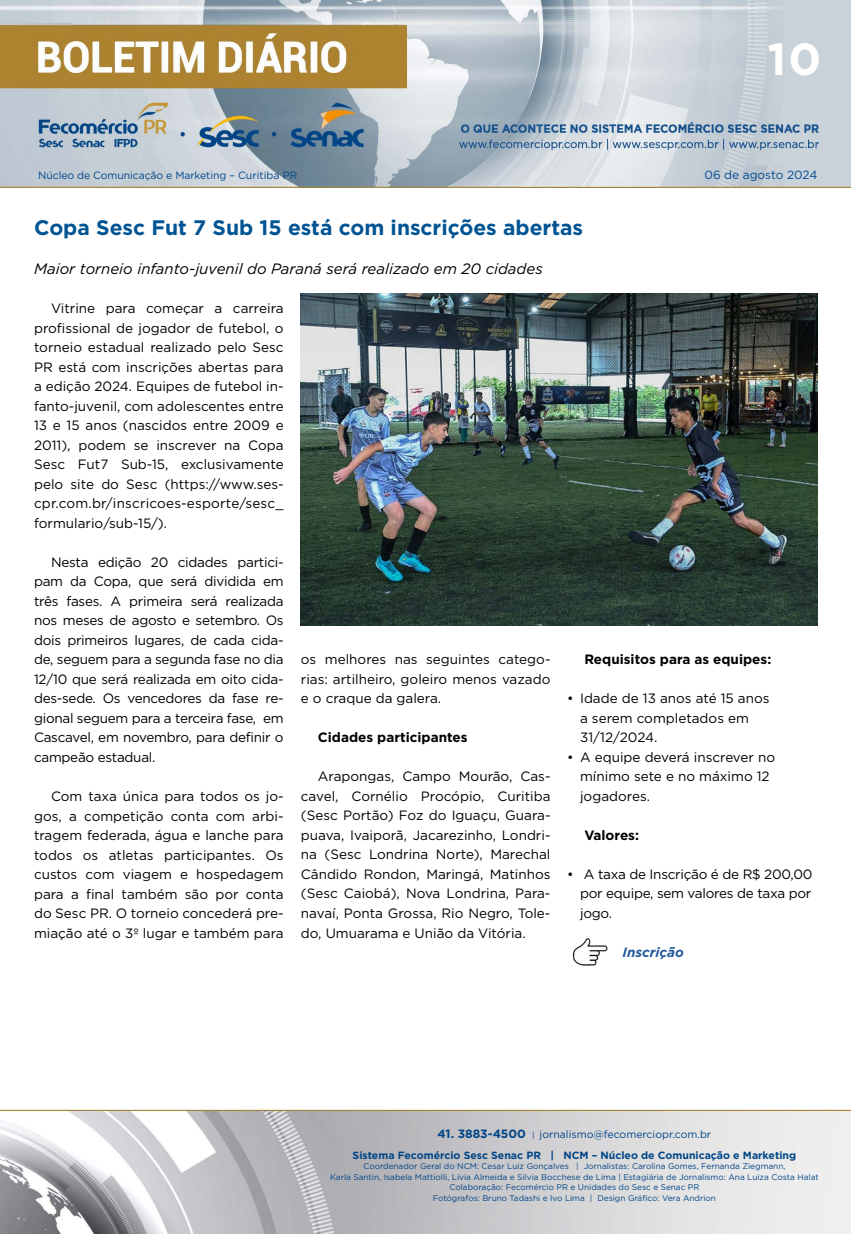
<style>
.page{position:relative;width:851px;height:1234px;background:#fff}
.page>*{position:absolute;margin:0;border:0;box-sizing:border-box;transform-origin:0 0}
.t1{font:700 45px "Gotham";color:#fff}
.t2{font:700 21px "Gotham";color:#005493}
.t3{font:italic 15px "Gotham";color:#000}
.t4{font:13.5px/19.5px "Gotham";color:#000;text-align:justify}
.t5{font:700 13.5px "Gotham";color:#000}
.t6{font:italic 700 13.5px "Gotham";color:#275b9b}
.t7{font:11.85px "Gotham";color:#004a93}
.t8{font:700 10.5px/21px "Gotham";color:#004587;text-align:center}
.t9{font:10.5px "Gotham";letter-spacing:-.01em;color:#004587}
.t10{font:8.25px/10.5px "Gotham";color:#004587;text-align:center}
.s1{font-size:12px}
.s2{font-weight:400;font-size:8.25px}
.s3{font-weight:400}
</style>
<div class="page">
<img style="left:0;top:0;width:850px;height:188px">
<img style="left:0;top:1109px;width:850px;height:124px">
<img style="left:300px;top:294px;width:517px;height:331px">
<img style="left:572px;top:938px;width:35px;height:27px">
<h1 class="t1" style="left:767px;top:29px;width:55px">10</h1>
<p class="t9" style="left:38px;top:168px;width:260px">Núcleo de Comunicação e Marketing – Curitiba PR</p>
<p class="t7" style="left:704px;top:167px;width:114px">06 de agosto 2024</p>
<h2 class="t2" style="left:34px;top:214px;width:550px">Copa Sesc Fut 7 Sub 15 está com inscrições abertas</h2>
<p class="t3" style="left:34px;top:259px;width:510px">Maior torneio infanto-juvenil do Paraná será realizado em 20 cidades</p>
<p class="t4" style="left:34px;top:298px;width:251px;text-indent:17px">Vitrine para começar a carreira profissional de jogador de futebol, o torneio estadual realizado pelo Sesc PR está com inscrições abertas para a edição 2024. Equipes de futebol in&shy;fanto-juvenil, com adolescentes entre 13 e 15 anos (nascidos entre 2009 e 2011), podem se inscrever na Copa Sesc Fut7 Sub-15, exclusivamente pelo site do Sesc (https://www.ses&shy;cpr.com.br/inscricoes-esporte/sesc_ formulario/sub-15/).</p>
<p class="t4" style="left:34px;top:552px;width:251px;text-indent:17px">Nesta edição 20 cidades partici&shy;pam da Copa, que será dividida em três fases. A primeira será realizada nos meses de agosto e setembro. Os dois primeiros lugares, de cada cida&shy;de, seguem para a segunda fase no dia 12/10 que será realizada em oito cida&shy;des-sede. Os vencedores da fase re&shy;gional seguem para a terceira fase, em Cascavel, em novembro, para definir o campeão estadual.</p>
<p class="t4" style="left:34px;top:786px;width:251px;text-indent:17px">Com taxa única para todos os jo&shy;gos, a competição conta com arbi&shy;tragem federada, água e lanche para todos os atletas participantes. Os custos com viagem e hospedagem para a final também são por conta do Sesc PR. O torneio concederá pre&shy;miação até o 3º lugar e também para</p>
<p class="t5" style="left:584px;top:650px;width:188px">Requisitos para as equipes:</p>
<p class="t4" style="left:580px;top:688px;width:191px;text-align:left;text-indent:-13px">• Idade de 13 anos até 15 anos a serem completados em<br>31/12/2024.</p>
<p class="t4" style="left:580px;top:746px;width:196px;text-align:left;text-indent:-13px">• A equipe deverá inscrever no mínimo sete e no máximo 12 jogadores.</p>
<p class="t5" style="left:584px;top:826px;width:56px">Valores:</p>
<p class="t4" style="left:580px;top:863px;width:234px;text-indent:-13px">• A taxa de Inscrição é de R$ 200,00 por equipe, sem valores de taxa por jogo.</p>
<p class="t6" style="left:622px;top:943px;width:63px">Inscrição</p>
<p class="t4" style="left:301px;top:649px;width:251px">os melhores nas seguintes catego&shy;rias: artilheiro, goleiro menos vazado e o craque da galera.</p>
<p class="t5" style="left:318px;top:728px;width:151px">Cidades participantes</p>
<p class="t4" style="left:301px;top:766px;width:251px;text-indent:17px">Arapongas, Campo Mourão, Cas&shy;cavel, Cornélio Procópio, Curitiba (Sesc Portão) Foz do Iguaçu, Guara&shy;puava, Ivaiporã, Jacarezinho, Londri&shy;na (Sesc Londrina Norte), Marechal Cândido Rondon, Maringá, Matinhos (Sesc Caiobá), Nova Londrina, Para&shy;navaí, Ponta Grossa, Rio Negro, Tole&shy;do, Umuarama e União da Vitória.</p>
<p class="t8" style="left:352px;top:1122px;width:445px"><span class="s1">41. 3883-4500</span> <span class="s2">|</span> <span class="s3">jornalismo@fecomerciopr.com.br<br></span>Sistema Fecomércio Sesc Senac PR | NCM – Núcleo de Comunicação e Marketing</p>
<p class="t10" style="left:330px;top:1160px;width:490px">Coordenador Geral do NCM: Cesar Luiz Gonçalves | Jornalistas: Carolina Gomes, Fernanda Ziegmann,<br>Karla Santin, Isabela Mattiolli, Lívia Almeida e Silvia Bocchese de Lima | Estagiária de Jornalismo: Ana Luiza Costa Halat Colaboração: Fecomércio PR e Unidades do Sesc e Senac PR<br>Fotógrafos: Bruno Tadashi e Ivo Lima | Design Gráfico: Vera Andrion</p>
</div>
